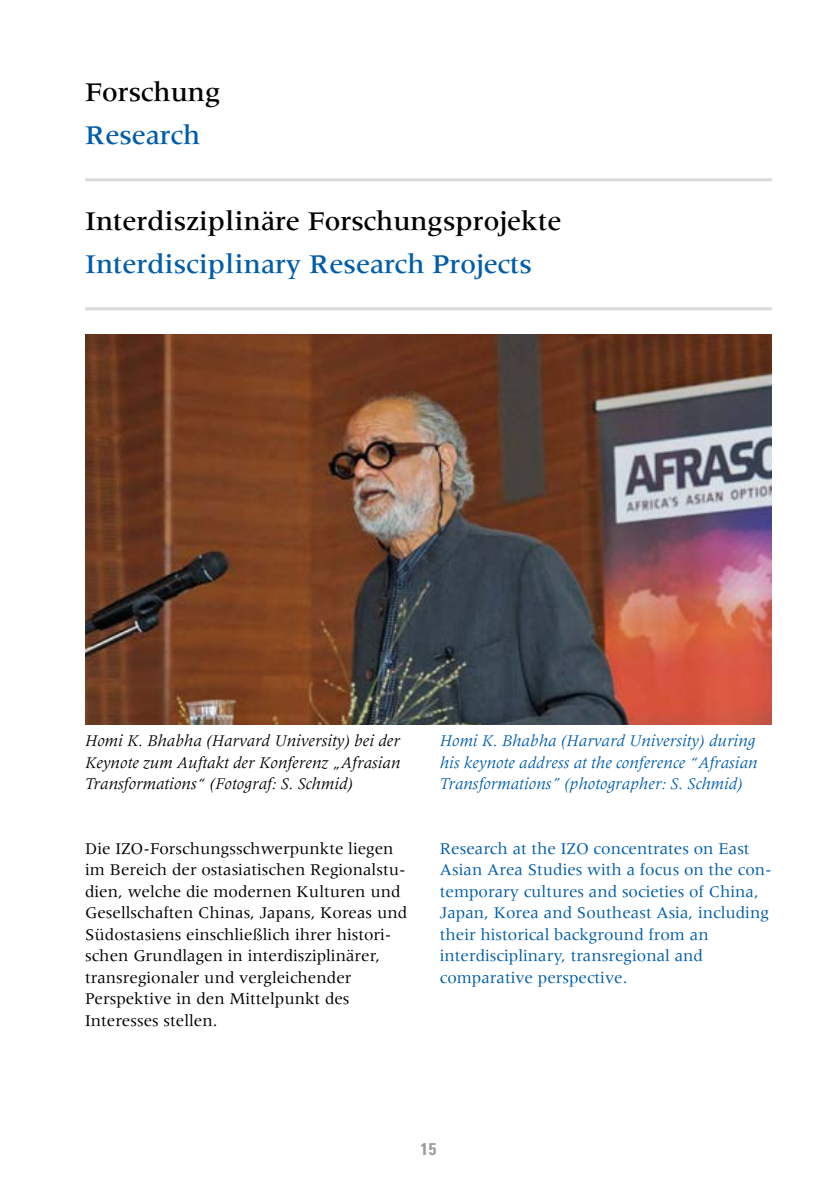
<style>
.page{position:relative;width:840px;height:1191px;background:#fff}
.page>*{position:absolute;margin:0;border:0;box-sizing:border-box;transform-origin:0 0}
.t1{font:500 28px "Meridien";color:#000}
.t2{font:500 28px "Meridien";color:#005da9}
.t3{font:17px/21.6px "Meridien";color:#000}
.t4{font:17px/21.6px "Meridien";color:#005da9}
.t5{font:italic 17px/21.6px "Meridien";color:#005da9}
.t6{font:italic 17px/21.6px "Meridien";color:#000;text-align:justify}
.t7{font:700 condensed 17px "Univers";color:#9d9d9c}
</style>
<div class="page">
<hr style="left:85px;top:178px;width:686px;height:3px;background:#dadada">
<hr style="left:85px;top:307px;width:686px;height:3px;background:#dadada">
<img style="left:85px;top:334px;width:686px;height:390px">
<h1 class="t1" style="left:85px;top:77px;width:137px">Forschung</h1>
<h1 class="t2" style="left:85px;top:120px;width:117px">Research</h1>
<h1 class="t1" style="left:85px;top:206px;width:477px">Interdisziplinäre Forschungsprojekte</h1>
<h1 class="t2" style="left:85px;top:249px;width:448px">Interdisciplinary Research Projects</h1>
<p class="t6" style="left:85px;top:730px;width:317px">Homi K. Bhabha (Harvard University) bei der Keynote zum Auftakt der Konferenz „Afrasian Transformations“ (Fotograf: S. Schmid)</p>
<p class="t5" style="left:439px;top:730px;width:319px">Homi K. Bhabha (Harvard University) during his keynote address at the conference “Afrasian<br>Transformations” (photographer: S. Schmid)</p>
<p class="t3" style="left:85px;top:837px;width:323px">Die IZO-Forschungsschwerpunkte liegen im Bereich der ostasiatischen Regionalstu&shy;dien, welche die modernen Kulturen und Gesellschaften Chinas, Japans, Koreas und Südostasiens einschließlich ihrer histori&shy;schen Grundlagen in interdisziplinärer, transregionaler und vergleichender Perspektive in den Mittelpunkt des Interesses stellen.</p>
<p class="t4" style="left:439px;top:837px;width:333px">Research at the IZO concentrates on East Asian Area Studies with a focus on the con&shy;temporary cultures and societies of China, Japan, Korea and Southeast Asia, including their historical background from an interdisciplinary, transregional and comparative perspective.</p>
<p class="t7" style="left:420px;top:1138px;width:17px">15</p>
</div>
